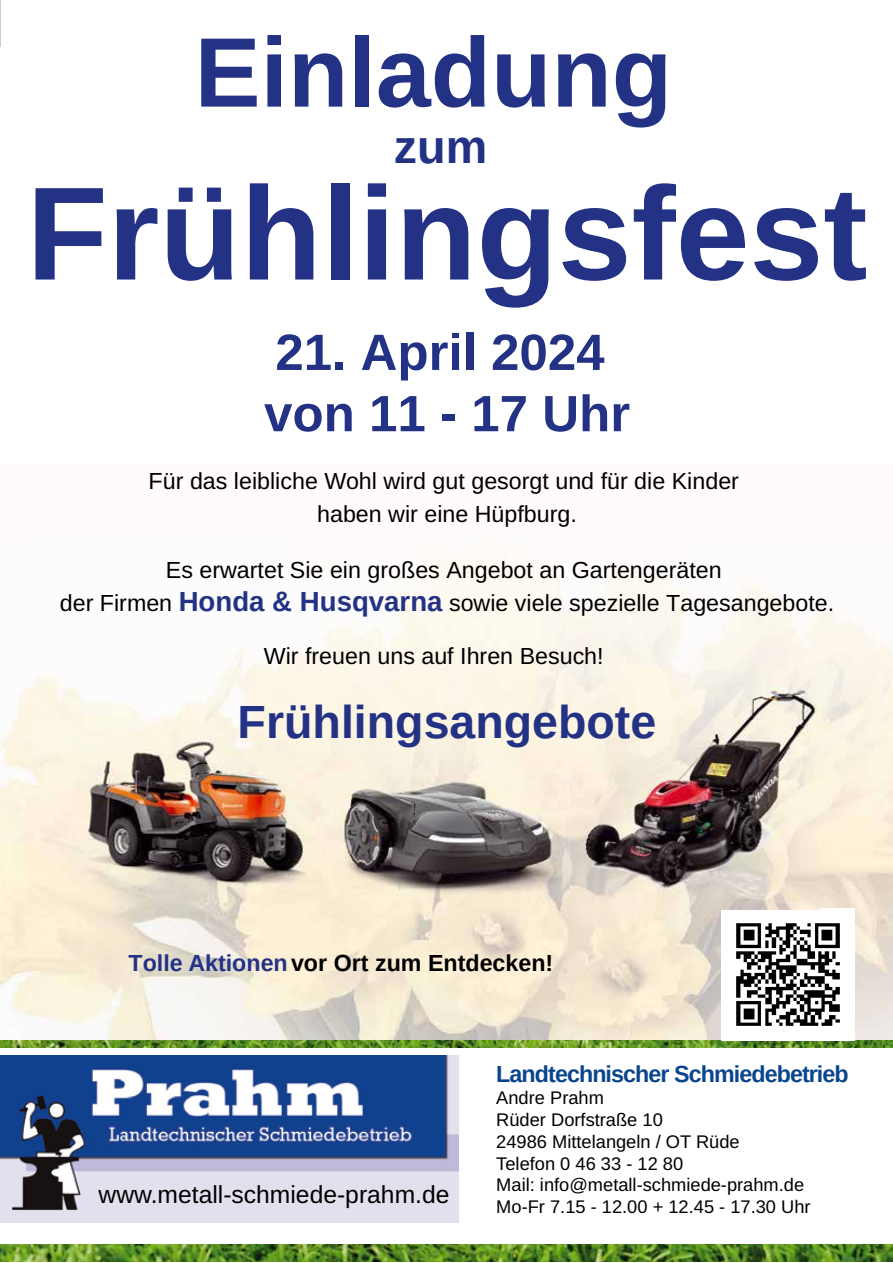
<style>
.page{position:relative;width:893px;height:1263px;background:#fff}
.page>*{position:absolute;margin:0;border:0;box-sizing:border-box;transform-origin:0 0}
.t1{font:700 132.75px "Arimo";color:#243285}
.t2{font:700 98.7px "Arimo";color:#243285}
.t3{font:700 51px/61.2px "Arimo";color:#243285}
.t4{font:700 46.8px "Arimo";color:#243285}
.t5{font:700 46.5px "Arimo";color:#243285}
.t6{font:24.6px "Arimo";color:#000}
.t7{font:23.25px/33.3px "Arimo";color:#000;text-align:center}
.t8{font:700 23.25px "Arimo";color:#000}
.t9{font:700 23.25px "Arimo";letter-spacing:-.04em;color:#09448d}
.t10{font:18.3px/21.9px "Arimo";color:#000}
.s1{font-weight:700;font-size:27.6px;color:#243285}
.s2{color:#243285}
</style>
<div class="page">
<img style="left:0;top:561px;width:893px;height:480px">
<img style="left:0;top:1041px;width:893px;height:221px">
<div style="left:0;top:1048px;width:893px;height:196px;background:#fff"></div>
<img style="left:0;top:1055px;width:459px;height:167px">
<img style="left:722px;top:908px;width:132px;height:132px">
<img style="left:72px;top:738px;width:244px;height:149px">
<img style="left:325px;top:774px;width:244px;height:123px">
<img style="left:393px;top:814px;width:95px;height:13px">
<img style="left:576px;top:669px;width:244px;height:240px">
<h2 class="t2" style="left:195px;top:5px;width:479px">Einladung</h2>
<h3 class="t4" style="left:394px;top:114px;width:95px">zum</h3>
<h1 class="t1" style="left:27px;top:142px;width:842px">Frühlingsfest</h1>
<h3 class="t3" style="left:264px;top:323px;width:368px">21. April 2024 von 11 - 17 Uhr</h3>
<p class="t7" style="left:149px;top:464px;width:592px">Für das leibliche Wohl wird gut gesorgt und für die Kinder haben wir eine Hüpfburg.</p>
<p class="t7" style="left:60px;top:554px;width:776px">Es erwartet Sie ein großes Angebot an Gartengeräten<br>der Firmen <span class="s1">Honda &amp; Husqvarna</span> sowie viele spezielle Tagesangebote.</p>
<p class="t7" style="left:264px;top:640px;width:341px">Wir freuen uns auf Ihren Besuch!</p>
<h3 class="t5" style="left:238px;top:690px;width:420px">Frühlingsangebote</h3>
<p class="t8" style="left:128px;top:947px;width:426px"><span class="s2">Tolle Aktionen</span> vor Ort zum Entdecken!</p>
<p class="t6" style="left:99px;top:1179px;width:352px">www.metall-schmiede-prahm.de</p>
<p class="t9" style="left:496px;top:1058px;width:354px">Landtechnischer Schmiedebetrieb</p>
<p class="t10" style="left:496px;top:1086px;width:316px">Andre Prahm<br>Rüder Dorfstraße 10<br>24986 Mittelangeln / OT Rüde<br>Telefon 0 46 33 - 12 80<br>Mail: info@metall-schmiede-prahm.de<br>Mo-Fr 7.15 - 12.00 + 12.45 - 17.30 Uhr</p>
</div>
